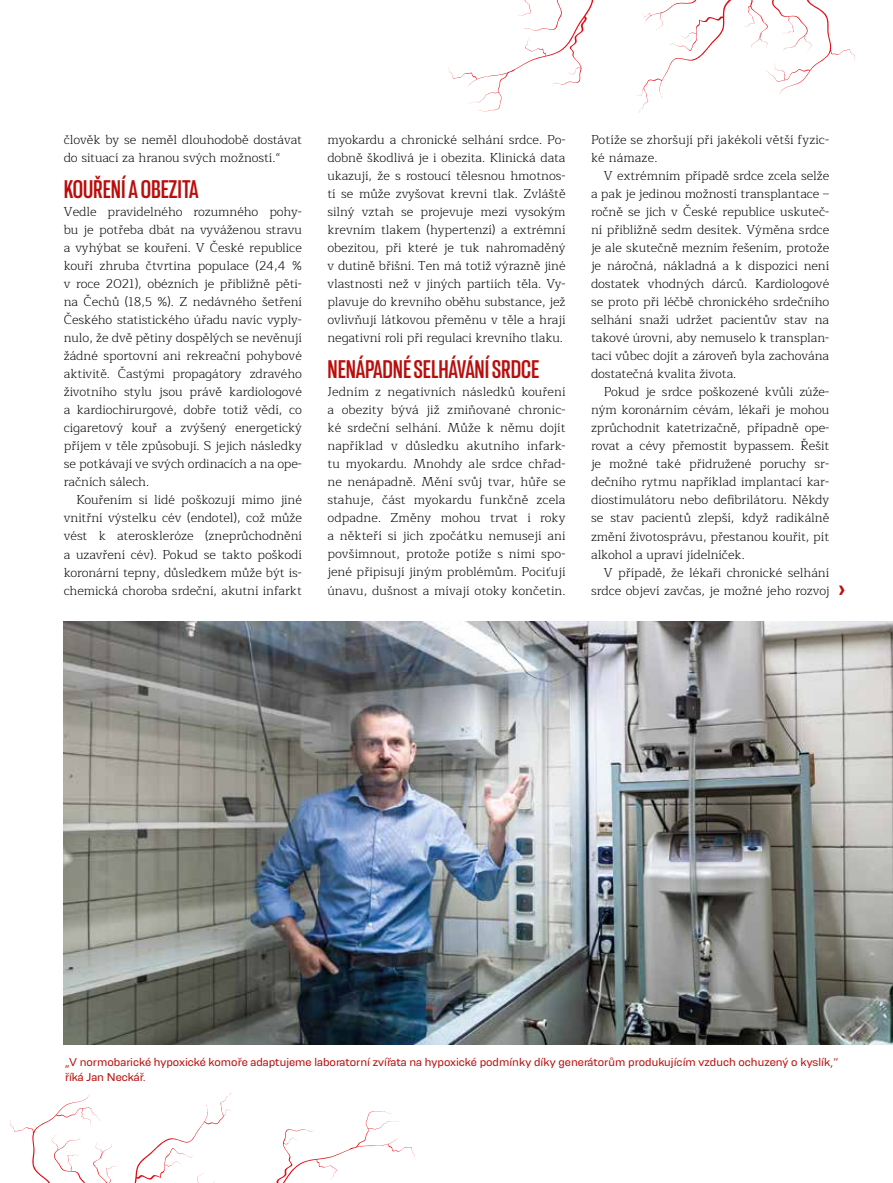
<style>
.page{position:relative;width:893px;height:1183px;background:#fff}
.page>*{position:absolute;margin:0;border:0;box-sizing:border-box;transform-origin:0 0}
.t1{font:700 condensed 27px "Resolve";color:#b90e0c}
.t2{font:27px "Resolve";color:#b90e0c}
.t3{font:300 12.75px/18px "Maitree";color:#000;text-align:justify}
.t4{font:300 12px/14.4px "Resolve";color:#b90e0c}
</style>
<div class="page">
<svg style="left:448px;top:0;width:407px;height:113px"></svg>
<svg style="left:10px;top:1092px;width:406px;height:90px"></svg>
<img style="left:64px;top:621px;width:829px;height:423px">
<p class="t3" style="left:64px;top:131px;width:240px">člověk by se neměl dlouhodobě dostávat do situací za hranou svých možností.“</p>
<h1 class="t1" style="left:64px;top:175px;width:136px">KOUŘENÍ AOBEZITA</h1>
<p class="t3" style="left:64px;top:203px;width:240px">Vedle pravidelného rozumného pohy&shy;bu je potřeba dbát na vyváženou stravu a vyhýbat se kouření. V České republice kouří zhruba čtvrtina populace (24,4 % v roce 2021), obézních je přibližně pěti&shy;na Čechů (18,5 %). Z nedávného šetření Českého statistického úřadu navíc vyply&shy;nulo, že dvě pětiny dospělých se nevěnují žádné sportovní ani rekreační pohybové aktivitě. Častými propagátory zdravého životního stylu jsou právě kardiologové a kardiochirurgové, dobře totiž vědí, co cigaretový kouř a zvýšený energetický příjem v těle způsobují. S jejich následky se potkávají ve svých ordinacích a na ope&shy;račních sálech.</p>
<p class="t3" style="left:64px;top:491px;width:240px;text-indent:13px">Kouřením si lidé poškozují mimo jiné vnitřní výstelku cév (endotel), což může vést k ateroskleróze (zneprůchodnění a uzavření cév). Pokud se takto poškodí koronární tepny, důsledkem může být is&shy;chemická choroba srdeční, akutní infarkt</p>
<p class="t3" style="left:327px;top:131px;width:240px">myokardu a chronické selhání srdce. Po&shy;dobně škodlivá je i obezita. Klinická data ukazují, že s rostoucí tělesnou hmotnos&shy;tí se může zvyšovat krevní tlak. Zvláště silný vztah se projevuje mezi vysokým krevním tlakem (hypertenzí) a extrémní obezitou, při které je tuk nahromaděný v dutině břišní. Ten má totiž výrazně jiné vlastnosti než v jiných partiích těla. Vy&shy;plavuje do krevního oběhu substance, jež ovlivňují látkovou přeměnu v těle a hrají negativní roli při regulaci krevního tlaku.</p>
<h1 class="t1" style="left:327px;top:355px;width:213px">NENÁPADNÉ SELHÁVÁNÍ SRDCE</h1>
<p class="t3" style="left:327px;top:383px;width:240px">Jedním z negativních následků kouření a obezity bývá již zmiňované chronic&shy;ké srdeční selhání. Může k němu dojít například v důsledku akutního infark&shy;tu myokardu. Mnohdy ale srdce chřad&shy;ne nenápadně. Mění svůj tvar, hůře se stahuje, část myokardu funkčně zcela odpadne. Změny mohou trvat i roky a někteří si jich zpočátku nemusejí ani povšimnout, protože potíže s nimi spo&shy;jené připisují jiným problémům. Pociťují únavu, dušnost a mívají otoky končetin.</p>
<p class="t3" style="left:591px;top:131px;width:240px">Potíže se zhoršují při jakékoli větší fyzic&shy;ké námaze.</p>
<p class="t3" style="left:591px;top:167px;width:240px;text-indent:13px">V extrémním případě srdce zcela selže a pak je jedinou možností transplantace – ročně se jich v České republice uskuteč&shy;ní přibližně sedm desítek. Výměna srdce je ale skutečně mezním řešením, protože je náročná, nákladná a k dispozici není dostatek vhodných dárců. Kardiologové se proto při léčbě chronického srdečního selhání snaží udržet pacientův stav na takové úrovni, aby nemuselo k transplan&shy;taci vůbec dojít a zároveň byla zachována dostatečná kvalita života.</p>
<p class="t3" style="left:591px;top:383px;width:240px;text-indent:13px">Pokud je srdce poškozené kvůli zúže&shy;ným koronárním cévám, lékaři je mohou zprůchodnit katetrizačně, případně ope&shy;rovat a cévy přemostit bypassem. Řešit je možné také přidružené poruchy sr&shy;dečního rytmu například implantací kar&shy;diostimulátoru nebo defibrilátoru. Někdy se stav pacientů zlepší, když radikálně změní životosprávu, přestanou kouřit, pít alkohol a upraví jídelníček.</p>
<p class="t3" style="left:591px;top:563px;width:240px;text-align:right">V případě, že lékaři chronické selhání srdce objeví zavčas, je možné jeho rozvoj</p>
<h1 class="t2" style="left:838px;top:573px;width:9px">›</h1>
<p class="t4" style="left:65px;top:1054px;width:775px">„V normobarické hypoxické komoře adaptujeme laboratorní zvířata na hypoxické podmínky díky generátorům produkujícím vzduch ochuzený o kyslík,“ říká Jan Neckář.</p>
</div>
